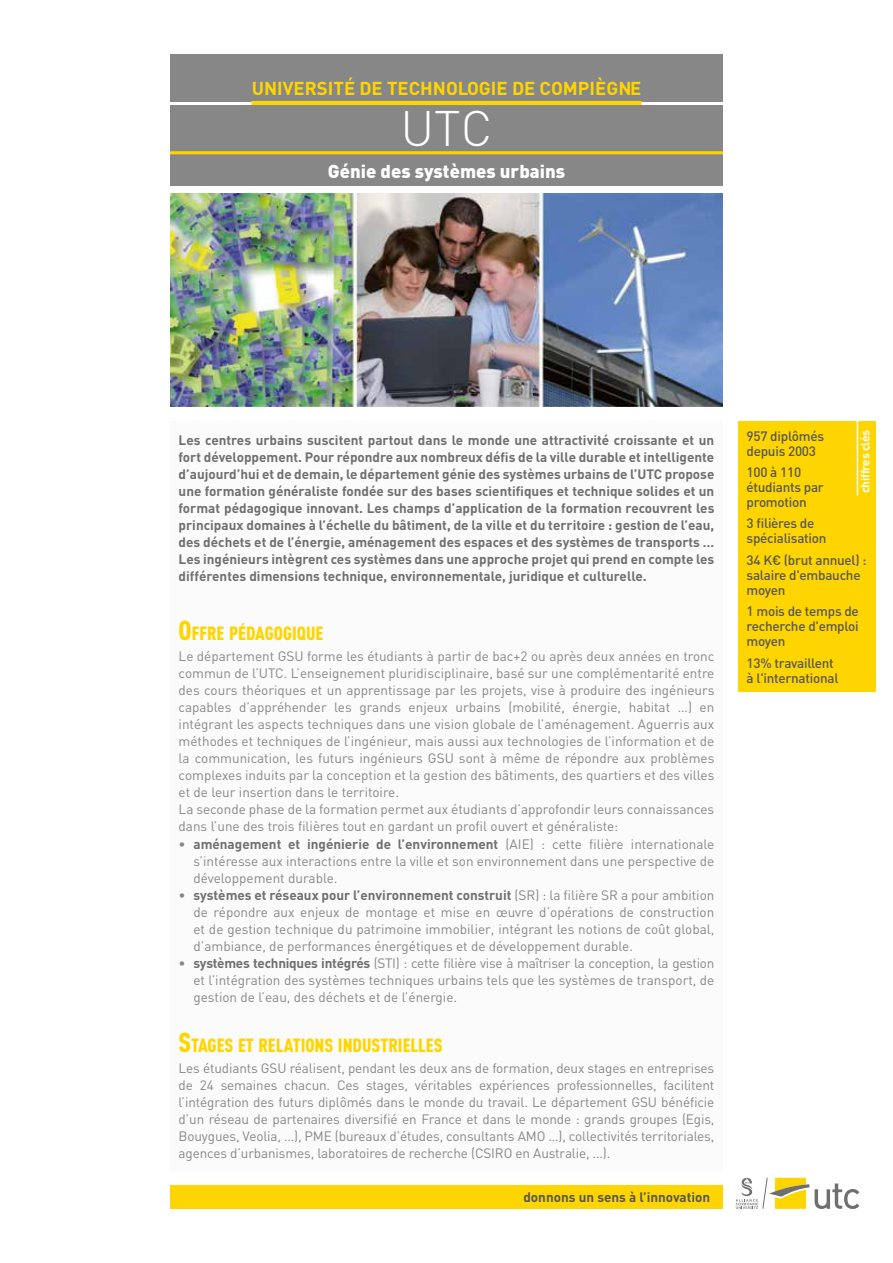
<style>
.page{position:relative;width:893px;height:1263px;background:#fff}
.page>*{position:absolute;margin:0;border:0;box-sizing:border-box;transform-origin:0 0}
.t1{font:300 49.2px "DIN";color:#fff}
.t2{font:900 18.9px "DIN Cond";color:#ffd500}
.t3{font:700 18.45px "DIN";color:#ffd500}
.t4{font:900 18.45px "DIN";color:#fff}
.t5{font:13.5px/17px "DIN";color:#878787;text-align:justify}
.t6{font:700 13.5px/17px "DIN";color:#706f6f;text-align:justify}
.t7{font:500 13.5px/15px "DIN";letter-spacing:-.02em;color:#575756}
.t8{font:700 13.5px "DIN";color:#575756}
.t9{font:700 12px "DIN";letter-spacing:-.02em;color:#fff}
.s1{font-size:27px}
.s2{font-weight:700;color:#706f6f}
</style>
<div class="page">
<div style="left:170px;top:1185px;width:553px;height:24px;background:#ffd500"></div>
<svg style="left:815px;top:1183px;width:44px;height:26px"></svg>
<svg style="left:736px;top:1178px;width:73px;height:31px"></svg>
<div style="left:170px;top:54px;width:553px;height:48px;background:#878787"></div>
<div style="left:170px;top:154px;width:553px;height:32px;background:#878787"></div>
<div style="left:170px;top:105px;width:553px;height:48px;background:#878787"></div>
<hr style="left:251px;top:101px;width:391px;height:4px;background:#ffd500">
<hr style="left:170px;top:187px;width:553px;height:1px;background:#ffd500">
<hr style="left:170px;top:151px;width:553px;height:3px;background:#ffd500">
<img style="left:170px;top:193px;width:553px;height:214px">
<div style="left:170px;top:421px;width:553px;height:750px;background:#fbfbfb"></div>
<div style="left:738px;top:421px;width:138px;height:270px;background:#ffd500"></div>
<hr style="left:857px;top:421px;width:1px;height:74px;background:#fff">
<h3 class="t3" style="left:252px;top:76px;width:391px">UNIVERSITÉ DE TECHNOLOGIE DE COMPIÈGNE</h3>
<h1 class="t1" style="left:400px;top:98px;width:94px">UTC</h1>
<h3 class="t4" style="left:328px;top:159px;width:239px">Génie des systèmes urbains</h3>
<p class="t6" style="left:179px;top:431px;width:537px">Les centres urbains suscitent partout dans le monde une attractivité croissante et un fort développement. Pour répondre aux nombreux défis de la ville durable et intelligente d’aujourd’hui et de demain, le département génie des systèmes urbains de l’UTC propose une formation généraliste fondée sur des bases scientifiques et technique solides et un format pédagogique innovant. Les champs d’application de la formation recouvrent les principaux domaines à l’échelle du bâtiment, de la ville et du territoire : gestion de l’eau, des déchets et de l’énergie, aménagement des espaces et des systèmes de transports … Les ingénieurs intègrent ces systèmes dans une approche projet qui prend en compte les différentes dimensions technique, environnementale, juridique et culturelle.</p>
<h2 class="t2" style="left:179px;top:621px;width:146px"><span class="s1">O</span>FFRE PÉDAGOGIQUE</h2>
<p class="t5" style="left:179px;top:648px;width:537px;text-align:left">Le département GSU forme les étudiants à partir de bac+2 ou après deux années en tronc commun de l’UTC. L’enseignement pluridisciplinaire, basé sur une complémentarité entre des cours théoriques et un apprentissage par les projets, vise à produire des ingénieurs capables d’appréhender les grands enjeux urbains (mobilité, énergie, habitat …) en intégrant les aspects techniques dans une vision globale de l’aménagement. Aguerris aux méthodes et techniques de l’ingénieur, mais aussi aux technologies de l’information et de la communication, les futurs ingénieurs GSU sont à même de répondre aux problèmes complexes induits par la conception et la gestion des bâtiments, des quartiers et des villes et de leur insertion dans le territoire.<br>La seconde phase de la formation permet aux étudiants d’approfondir leurs connaissances dans l’une des trois filières tout en gardant un profil ouvert et généraliste:</p>
<p class="t5" style="left:193px;top:835px;width:522px;text-indent:-15px">• <span class="s2">aménagement et ingénierie de l’environnement</span> (AIE) : cette filière internationale s’intéresse aux interactions entre la ville et son environnement dans une perspective de développement durable.</p>
<p class="t5" style="left:193px;top:886px;width:522px;text-indent:-15px">• <span class="s2">systèmes et réseaux pour l’environnement construit</span> (SR) : la filière SR a pour ambition de répondre aux enjeux de montage et mise en œuvre d’opérations de construction et de gestion technique du patrimoine immobilier, intégrant les notions de coût global, d’ambiance, de performances énergétiques et de développement durable.</p>
<p class="t5" style="left:193px;top:954px;width:522px;text-indent:-15px">• <span class="s2">systèmes techniques intégrés</span> (STI) : cette filière vise à maîtriser la conception, la gestion et l’intégration des systèmes techniques urbains tels que les systèmes de transport, de gestion de l’eau, des déchets et de l’énergie.</p>
<h2 class="t2" style="left:179px;top:1033px;width:264px"><span class="s1">S</span>TAGES ET RELATIONS INDUSTRIELLES</h2>
<p class="t5" style="left:179px;top:1060px;width:537px">Les étudiants GSU réalisent, pendant les deux ans de formation, deux stages en entreprises de 24 semaines chacun. Ces stages, véritables expériences professionnelles, facilitent l’intégration des futurs diplômés dans le monde du travail. Le département GSU bénéficie d’un réseau de partenaires diversifié en France et dans le monde : grands groupes (Egis, Bouygues, Veolia, …), PME (bureaux d’études, consultants AMO …), collectivités territoriales, agences d’urbanismes, laboratoires de recherche (CSIRO en Australie, …).</p>
<p class="t8" style="left:523px;top:1188px;width:188px">donnons un sens à l’innovation</p>
<p class="t9" style="left:857px;top:493px;width:65px;rotate:-90deg">chiffres clés</p>
<p class="t7" style="left:747px;top:428px;width:79px">957 diplômés depuis 2003</p>
<p class="t7" style="left:747px;top:464px;width:79px">100 à 110 étudiants par promotion</p>
<p class="t7" style="left:747px;top:516px;width:81px">3 filières de spécialisation</p>
<p class="t7" style="left:747px;top:552px;width:121px">34 K€ (brut annuel) : salaire d'embauche moyen</p>
<p class="t7" style="left:747px;top:603px;width:114px;text-align:justify">1 mois de temps de recherche d'emploi moyen</p>
<p class="t7" style="left:747px;top:655px;width:94px">13% travaillent à l'international</p>
</div>
